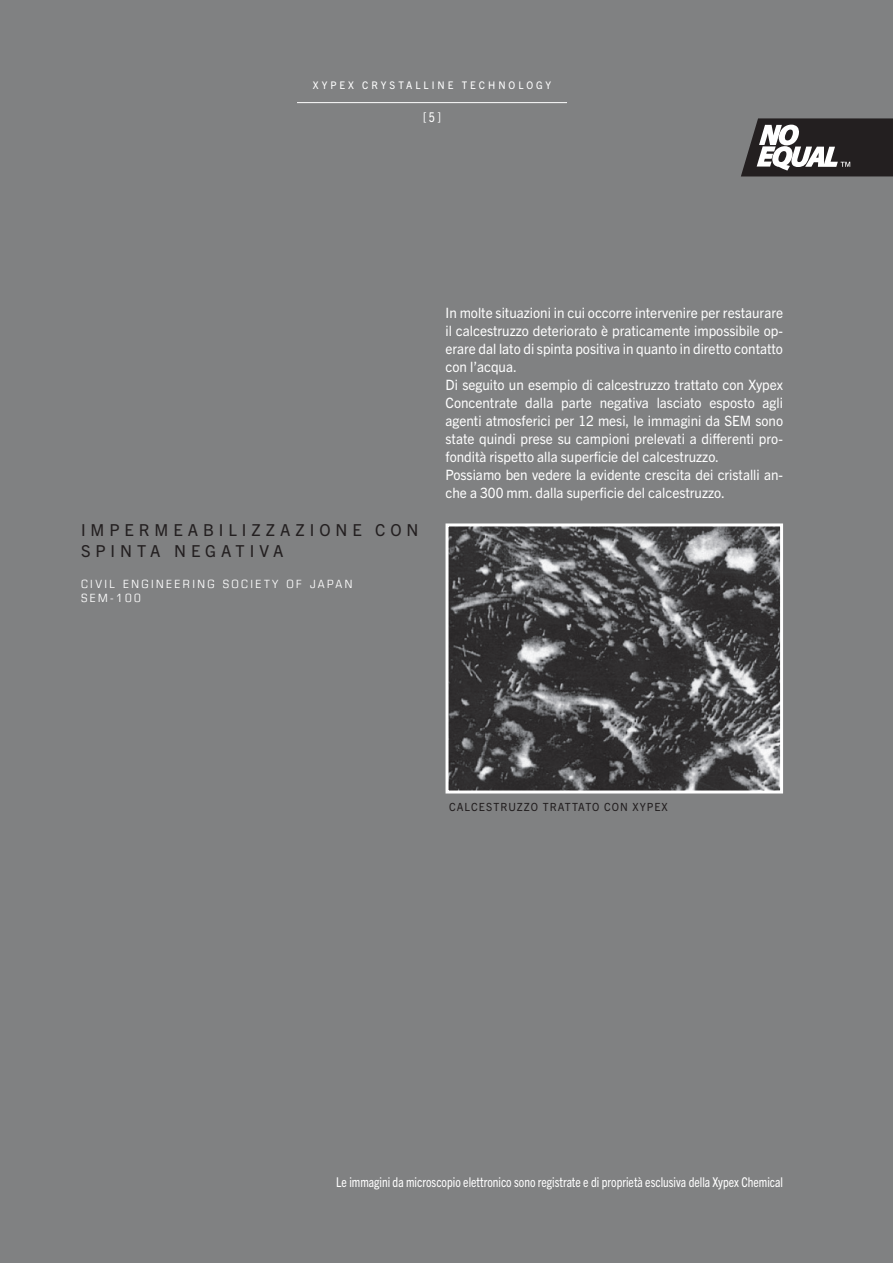
<style>
.page{position:relative;width:893px;height:1263px;background:#808182}
.page>*{position:absolute;margin:0;border:0;box-sizing:border-box;transform-origin:0 0}
.t1{font:16.5px/21px "Trade Gothic Next LT Pro";letter-spacing:.3em;color:#231f20}
.t2{font:14.25px/18px "Trade Gothic Next LT Pro";color:#fff;scale:.95 1}
.t3{font:condensed 13.5px "Trade Gothic Next LT Pro";color:#fff;scale:.95 1}
.t4{font:condensed 11.4px/14.4px "Eurostile LT";letter-spacing:.2em;color:#fff;scale:1.05 1}
.t5{font:11.25px "Trade Gothic Next LT Pro";letter-spacing:.1em;color:#231f20;scale:.95 1}
.t6{font:10.5px "Trade Gothic Next LT Pro";letter-spacing:.3em;color:#fff;scale:.95 1}
</style>
<div class="page">
<hr style="left:297px;top:102px;width:270px;height:1px;background:#fff">
<img style="left:450px;top:527px;width:329px;height:262px">
<div style="left:446px;top:523px;width:337px;height:270px;border:3px solid #fff"></div>
<svg style="left:741px;top:118px;width:152px;height:58px;background:#535051"></svg>
<p class="t6" style="left:313px;top:78px;width:252px">XYPEX CRYSTALLINE TECHNOLOGY</p>
<p class="t3" style="left:423px;top:108px;width:20px">[ 5 ]</p>
<p class="t1" style="left:81px;top:519px;width:339px">IMPERMEABILIZZAZIONE CON<br>SPINTA NEGATIVA</p>
<p class="t4" style="left:81px;top:576px;width:260px">CIVIL ENGINEERING SOCIETY OF JAPAN<br>SEM-100</p>
<p class="t2" style="left:446px;top:303px;width:357px">In molte situazioni in cui occorre intervenire per restaurare il calcestruzzo deteriorato è praticamente impossibile op&shy;erare dal lato di spinta positiva in quanto in diretto contatto con l’acqua.<br>Di seguito un esempio di calcestruzzo trattato con Xypex Concentrate dalla parte negativa lasciato esposto agli agenti atmosferici per 12 mesi, le immagini da SEM sono state quindi prese su campioni prelevati a differenti pro&shy;fondità rispetto alla superficie del calcestruzzo.<br>Possiamo ben vedere la evidente crescita dei cristalli an&shy;che a 300 mm. dalla superficie del calcestruzzo.</p>
<p class="t5" style="left:449px;top:799px;width:232px">CALCESTRUZZO TRATTATO CON XYPEX</p>
<p class="t3" style="left:336px;top:1173px;width:472px">Le immagini da microscopio elettronico sono registrate e di proprietà esclusiva della Xypex Chemical</p>
</div>
